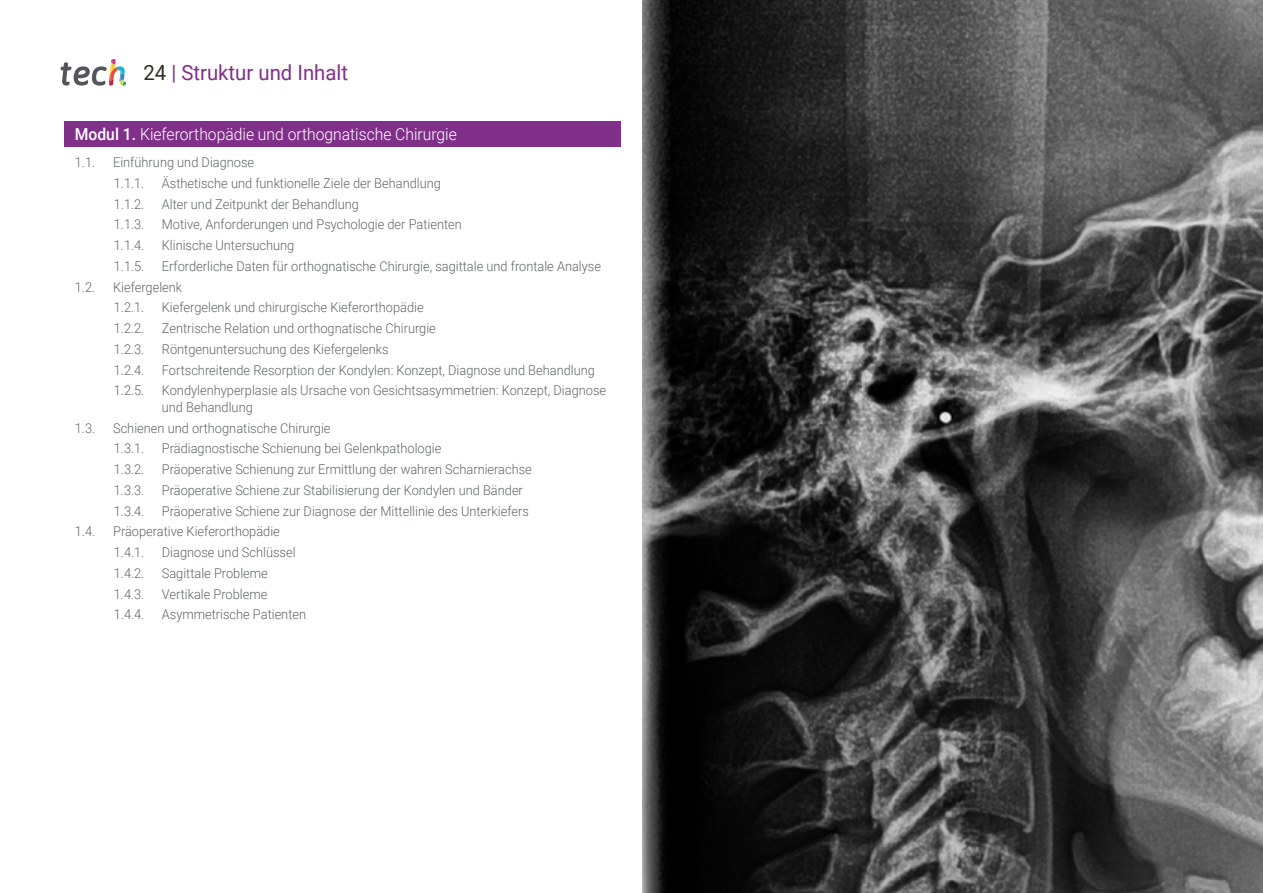
<style>
.page{position:relative;width:1263px;height:893px;background:#fff}
.page>*{position:absolute;margin:0;border:0;box-sizing:border-box;transform-origin:0 0}
.t1{font:21px "Roboto";color:#813089}
.t2{font:300 16.5px "Roboto";color:#fff;scale:.95 1}
.t3{font:300 13.5px/20.7px "Roboto";color:#61646a;scale:.95 1}
.s1{color:#312e20}
.s2{font-weight:500}
</style>
<div class="page">
<svg style="left:61px;top:59px;width:65px;height:27px"></svg>
<div style="left:64px;top:121px;width:557px;height:25px;background:#813089"></div>
<img style="left:642px;top:0;width:621px;height:893px">
<h1 class="t1" style="left:144px;top:57px;width:206px"><span class="s1">24</span> | Struktur und Inhalt</h1>
<p class="t2" style="left:75px;top:123px;width:404px"><span class="s2">Modul 1.</span> Kieferorthopädie und orthognatische Chirurgie</p>
<p class="t3" style="left:75px;top:151px;width:23px">1.1.</p>
<p class="t3" style="left:113px;top:151px;width:150px">Einführung und Diagnose<br>1.1.1.</p>
<p class="t3" style="left:162px;top:172px;width:295px">Ästhetische und funktionelle Ziele der Behandlung</p>
<p class="t3" style="left:114px;top:193px;width:34px">1.1.2.</p>
<p class="t3" style="left:162px;top:193px;width:209px">Alter und Zeitpunkt der Behandlung</p>
<p class="t3" style="left:114px;top:214px;width:34px">1.1.3.</p>
<p class="t3" style="left:162px;top:214px;width:317px">Motive, Anforderungen und Psychologie der Patienten</p>
<p class="t3" style="left:114px;top:234px;width:34px">1.1.4.</p>
<p class="t3" style="left:162px;top:234px;width:141px">Klinische Untersuchung</p>
<p class="t3" style="left:114px;top:255px;width:34px">1.1.5.</p>
<p class="t3" style="left:162px;top:255px;width:464px">Erforderliche Daten für orthognatische Chirurgie, sagittale und frontale Analyse</p>
<p class="t3" style="left:75px;top:276px;width:23px">1.2.</p>
<p class="t3" style="left:113px;top:276px;width:74px">Kiefergelenk<br>1.2.1.</p>
<p class="t3" style="left:162px;top:297px;width:277px">Kiefergelenk und chirurgische Kieferorthopädie</p>
<p class="t3" style="left:114px;top:317px;width:34px">1.2.2.</p>
<p class="t3" style="left:162px;top:317px;width:290px">Zentrische Relation und orthognatische Chirurgie</p>
<p class="t3" style="left:114px;top:338px;width:34px">1.2.3.</p>
<p class="t3" style="left:162px;top:338px;width:240px">Röntgenuntersuchung des Kiefergelenks</p>
<p class="t3" style="left:114px;top:359px;width:34px">1.2.4.</p>
<p class="t3" style="left:162px;top:359px;width:457px">Fortschreitende Resorption der Kondylen: Konzept, Diagnose und Behandlung</p>
<p class="t3" style="left:114px;top:380px;width:34px">1.2.5.</p>
<p class="t3" style="left:162px;top:382px;width:469px;line-height:16.5px">Kondylenhyperplasie als Ursache von Gesichtsasymmetrien: Konzept, Diagnose und Behandlung</p>
<p class="t3" style="left:75px;top:417px;width:23px">1.3.</p>
<p class="t3" style="left:113px;top:417px;width:230px">Schienen und orthognatische Chirurgie<br>1.3.1.</p>
<p class="t3" style="left:162px;top:438px;width:296px">Prädiagnostische Schienung bei Gelenkpathologie</p>
<p class="t3" style="left:114px;top:458px;width:34px">1.3.2.</p>
<p class="t3" style="left:162px;top:458px;width:391px">Präoperative Schienung zur Ermittlung der wahren Scharnierachse</p>
<p class="t3" style="left:114px;top:479px;width:34px">1.3.3.</p>
<p class="t3" style="left:162px;top:479px;width:382px">Präoperative Schiene zur Stabilisierung der Kondylen und Bänder</p>
<p class="t3" style="left:114px;top:500px;width:34px">1.3.4.</p>
<p class="t3" style="left:162px;top:500px;width:388px">Präoperative Schiene zur Diagnose der Mittellinie des Unterkiefers</p>
<p class="t3" style="left:75px;top:521px;width:23px">1.4.</p>
<p class="t3" style="left:113px;top:521px;width:177px">Präoperative Kieferorthopädie<br>1.4.1.</p>
<p class="t3" style="left:162px;top:541px;width:142px">Diagnose und Schlüssel</p>
<p class="t3" style="left:114px;top:562px;width:34px">1.4.2.</p>
<p class="t3" style="left:162px;top:562px;width:113px">Sagittale Probleme</p>
<p class="t3" style="left:114px;top:583px;width:34px">1.4.3.</p>
<p class="t3" style="left:162px;top:583px;width:113px">Vertikale Probleme</p>
<p class="t3" style="left:114px;top:604px;width:34px">1.4.4.</p>
<p class="t3" style="left:162px;top:604px;width:153px">Asymmetrische Patienten</p>
</div>
